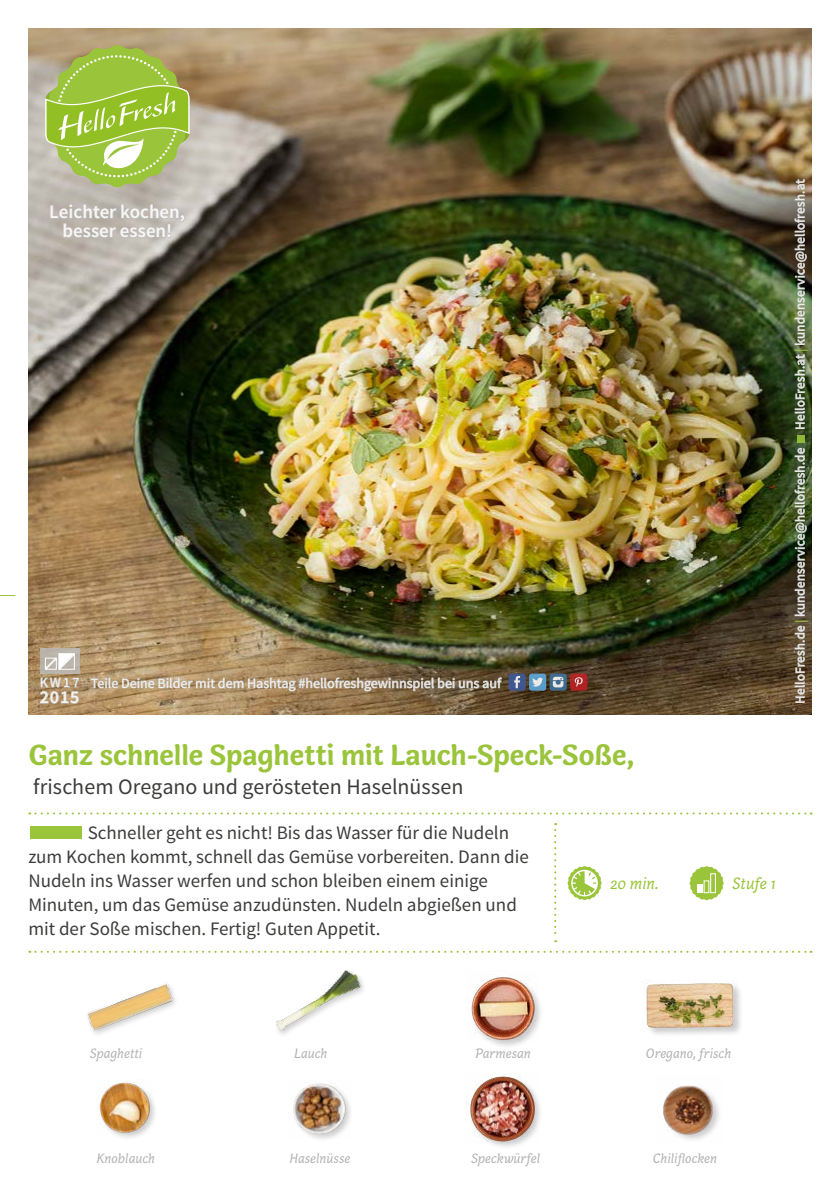
<style>
.page{position:relative;width:840px;height:1191px;background:#fff}
.page>*{position:absolute;margin:0;border:0;box-sizing:border-box;transform-origin:0 0}
.FRONT_Recipe_Title{font:700 30px "Capucine Basic";letter-spacing:-.005em;color:#9ac43a}
.FRONT_Recipe_Subtitl{font:22px "Source Sans Pro";color:#3c3c3b}
.FRONT___BACK_Running{font:19px/24px "Source Sans Pro";color:#3c3c3b}
.t1{font:600 19px/19px "Source Sans Pro";color:#fff;text-align:center}
.t2{font:600 18px "Source Sans Pro";color:#fff}
.FRONT_Icons{font:italic 17px "Capucine Basic";color:#9ac43a}
.FRONT_ingredients{font:italic 14px "Capucine Basic";color:#b3b2b2}
.t3{font:14px "Source Sans Pro";color:#fff}
.t4{font:13px "Source Sans Pro";letter-spacing:.02em;color:#fff}
.s1{font-weight:700;color:#9ac43a}
</style>
<div class="page">
<img style="left:28px;top:28px;width:783px;height:686px">
<svg style="left:29px;top:812px;width:782px;height:2px"></svg>
<svg style="left:554px;top:823px;width:2px;height:119px"></svg>
<svg style="left:29px;top:950px;width:782px;height:2px"></svg>
<svg style="left:50px;top:204px;width:135px;height:48px;background:#b9b4ac"></svg>
<svg style="left:793px;top:625px;width:12px;height:78px"></svg>
<svg style="left:793px;top:447px;width:13px;height:170px;background:#646b56"></svg>
<div style="left:796px;top:435px;width:7px;height:8px;background:#8fb738"></div>
<svg style="left:793px;top:353px;width:12px;height:76px"></svg>
<svg style="left:793px;top:178px;width:13px;height:167px;background:#787866"></svg>
<svg style="left:90px;top:673px;width:412px;height:24px;background:#9f886a"></svg>
<div style="left:508px;top:673px;width:17px;height:17px;background:#3f578e;border-radius:3px"></div>
<svg style="left:514px;top:676px;width:6px;height:12px"></svg>
<svg style="left:549px;top:673px;width:17px;height:17px"></svg>
<svg style="left:552px;top:677px;width:11px;height:10px"></svg>
<div style="left:528px;top:673px;width:18px;height:17px;background:#5c9dca;border-radius:3px"></div>
<svg style="left:532px;top:677px;width:11px;height:9px"></svg>
<svg style="left:569px;top:673px;width:18px;height:17px"></svg>
<svg style="left:574px;top:677px;width:8px;height:10px"></svg>
<svg style="left:0;top:595px;width:15px;height:1px"></svg>
<svg style="left:45px;top:45px;width:144px;height:143px;background:#aac25f"></svg>
<div style="left:30px;top:826px;width:52px;height:12px;background:#9ac43a"></div>
<img style="left:87px;top:984px;width:88px;height:49px">
<img style="left:276px;top:970px;width:87px;height:64px">
<div style="left:98px;top:1081px;width:60px;height:60px;background:#000;opacity:.2"></div>
<img style="left:98px;top:1081px;width:55px;height:53px">
<div style="left:644px;top:982px;width:98px;height:55px;background:#000;opacity:.2"></div>
<img style="left:644px;top:979px;width:93px;height:52px">
<div style="left:469px;top:975px;width:74px;height:74px;background:#000;opacity:.2"></div>
<img style="left:468px;top:975px;width:70px;height:65px">
<img style="left:663px;top:1085px;width:56px;height:55px">
<img style="left:293px;top:1083px;width:57px;height:55px">
<div style="left:468px;top:1075px;width:74px;height:74px;background:#000;opacity:.2"></div>
<img style="left:468px;top:1075px;width:71px;height:69px">
<div style="left:40px;top:648px;width:39px;height:26px;background:#bab5ac"></div>
<svg style="left:39px;top:653px;width:41px;height:51px"></svg>
<svg style="left:567px;top:866px;width:34px;height:34px"></svg>
<svg style="left:689px;top:866px;width:34px;height:34px"></svg>
<div style="left:710px;top:873px;width:5px;height:20px;border:1px solid #fff"></div>
<p class="t1" style="left:50px;top:203px;width:137px">Leichter kochen, besser essen!</p>
<p class="t3" style="left:40px;top:674px;width:41px">KW17</p>
<p class="t2" style="left:40px;top:686px;width:41px">2015</p>
<p class="t3" style="left:91px;top:674px;width:411px">Teile Deine Bilder mit dem Hashtag #hellofreshgewinnspiel bei uns auf</p>
<p class="FRONT_Recipe_Title" style="left:29px;top:731px;width:606px">Ganz schnelle Spaghetti mit Lauch-Speck-Soße,</p>
<p class="FRONT_Recipe_Subtitl" style="left:33px;top:772px;width:431px">frischem Oregano und gerösteten Haselnüssen</p>
<p class="FRONT___BACK_Running" style="left:28px;top:820px;width:502px;text-indent:59px">Schneller geht es nicht! Bis das Wasser für die Nudeln zum Kochen kommt, schnell das Gemüse vorbereiten. Dann die Nudeln ins Wasser werfen und schon bleiben einem einige Minuten, um das Gemüse anzudünsten. Nudeln abgießen und mit der Soße mischen. Fertig! Guten Appetit.</p>
<p class="FRONT_Icons" style="left:609px;top:871px;width:50px">20 min.</p>
<p class="FRONT_Icons" style="left:731px;top:871px;width:45px">Stufe 1</p>
<p class="t4" style="left:791px;top:430px;width:252px;rotate:-90deg">HelloFresh.at <span class="s1">|</span> kundenservice@hellofresh.at</p>
<p class="t4" style="left:791px;top:703px;width:257px;rotate:-90deg">HelloFresh.de <span class="s1">|</span> kundenservice@hellofresh.de</p>
<p class="FRONT_ingredients" style="left:90px;top:1042px;width:54px">Spaghetti</p>
<p class="FRONT_ingredients" style="left:294px;top:1042px;width:35px">Lauch</p>
<p class="FRONT_ingredients" style="left:475px;top:1042px;width:57px">Parmesan</p>
<p class="FRONT_ingredients" style="left:645px;top:1042px;width:87px">Oregano, frisch</p>
<p class="FRONT_ingredients" style="left:96px;top:1148px;width:60px">Knoblauch</p>
<p class="FRONT_ingredients" style="left:289px;top:1148px;width:62px">Haselnüsse</p>
<p class="FRONT_ingredients" style="left:471px;top:1148px;width:71px">Speckwürfel</p>
<p class="FRONT_ingredients" style="left:652px;top:1148px;width:66px">Chiliflocken</p>
</div>
